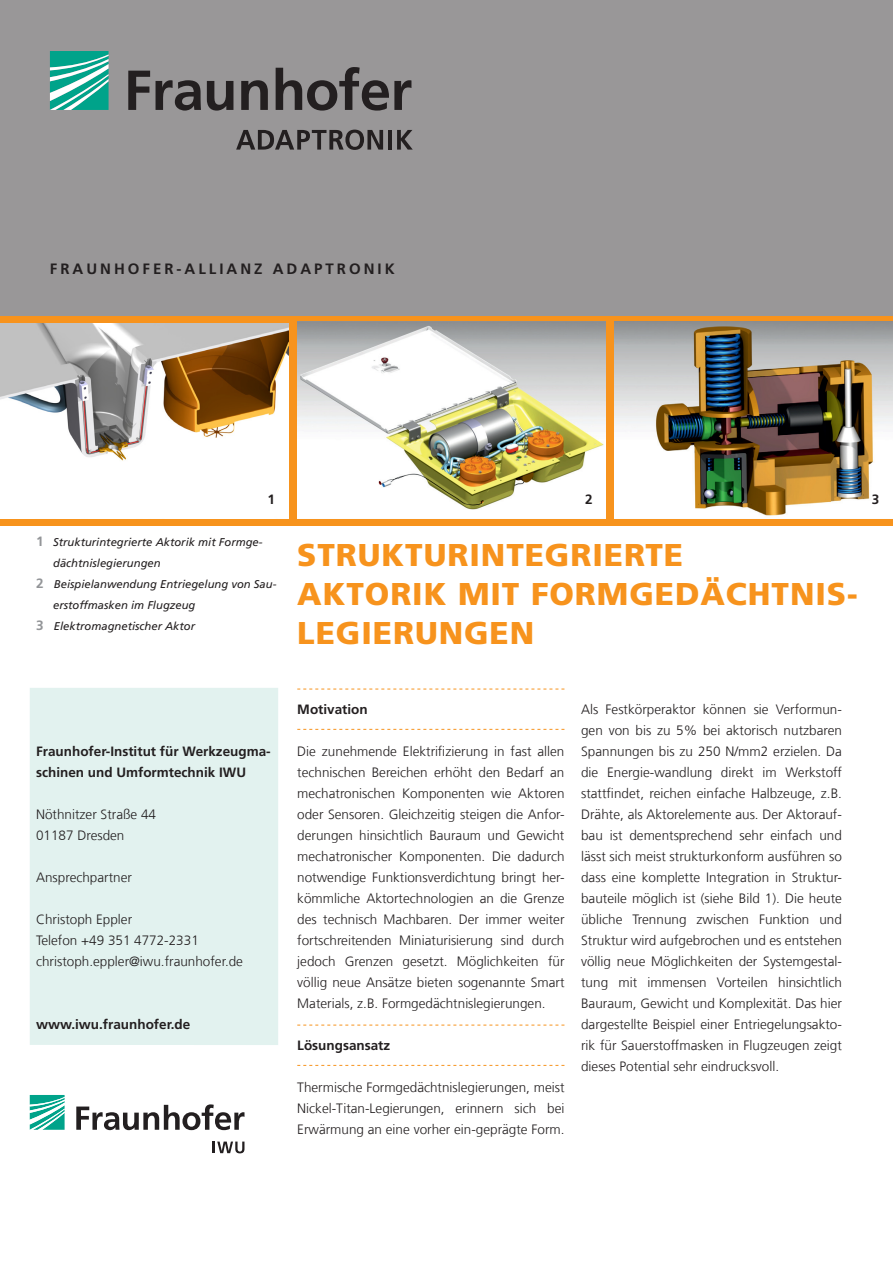
<style>
.page{position:relative;width:893px;height:1263px;background:#fff}
.page>*{position:absolute;margin:0;border:0;box-sizing:border-box;transform-origin:0 0}
._00_Titel{font:900 31.5px/39px "Frutiger LT Com";letter-spacing:.03em;color:#f7931d}
._10_Institutsname{font:700 15px "Frutiger LT Com";letter-spacing:.2em;color:#231f20}
._06_Fließtext{font:300 13.5px/21px "Frutiger LT Com";color:#231f20;text-align:justify}
._07_Zwischenüberschr{font:700 13.5px/21px "Frutiger LT Com";color:#231f20}
._11_Zwischenüberschr{font:700 13.5px "Frutiger LT Com";color:#231f20}
._06_Fließtext-2{font:700 13.5px "Frutiger LT Com";color:#231f20}
._05_Marginalie_Bildu{font:italic 11.25px/21px "Frutiger LT Com";color:#231f20}
.s1{font-weight:700;font-style:normal;font-size:13.5px;color:#939598}
</style>
<div class="page">
<div style="left:0;top:315px;width:893px;height:210px;background:#f7931d"></div>
<img style="left:615px;top:321px;width:278px;height:197px">
<div style="left:0;top:0;width:893px;height:315px;background:#999798"></div>
<svg style="left:297px;top:689px;width:267px;height:1px"></svg>
<svg style="left:297px;top:729px;width:267px;height:1px"></svg>
<svg style="left:297px;top:1025px;width:267px;height:1px"></svg>
<svg style="left:297px;top:1065px;width:267px;height:1px"></svg>
<div style="left:30px;top:688px;width:248px;height:357px;background:#e2f2ef"></div>
<svg style="left:50px;top:51px;width:59px;height:59px;background:#4abba9"></svg>
<svg style="left:128px;top:67px;width:283px;height:44px"></svg>
<svg style="left:236px;top:130px;width:147px;height:20px"></svg>
<hr style="left:388px;top:130px;width:4px;height:20px;background:#231f20">
<svg style="left:397px;top:130px;width:16px;height:20px"></svg>
<svg style="left:30px;top:1095px;width:35px;height:35px"></svg>
<svg style="left:76px;top:1104px;width:168px;height:26px"></svg>
<svg style="left:213px;top:1141px;width:31px;height:12px"></svg>
<img style="left:0;top:323px;width:289px;height:195px">
<img style="left:297px;top:322px;width:308px;height:196px">
<p class="_10_Institutsname" style="left:50px;top:260px;width:346px">FRAUNHOFER-ALLIANZ ADAPTRONIK</p>
<p class="_07_Zwischenüberschr" style="left:268px;top:489px;width:9px">1</p>
<p class="_07_Zwischenüberschr" style="left:585px;top:489px;width:9px">2</p>
<p class="_07_Zwischenüberschr" style="left:872px;top:489px;width:9px">3</p>
<p class="_05_Marginalie_Bildu" style="left:53px;top:532px;width:211px;text-indent:-17px"><span class="s1">1</span> Strukturintegrierte Aktorik mit Formge&shy;dächtnislegierungen</p>
<p class="_05_Marginalie_Bildu" style="left:53px;top:574px;width:225px;text-indent:-17px"><span class="s1">2</span> Beispielanwendung Entriegelung von Sau&shy;erstoffmasken im Flugzeug</p>
<p class="_05_Marginalie_Bildu" style="left:36px;top:616px;width:161px"><span class="s1">3</span> Elektromagnetischer Aktor</p>
<p class="_00_Titel" style="left:297px;top:535px;width:387px">STRUKTURINTEGRIERTE</p>
<p class="_00_Titel" style="left:297px;top:574px;width:562px">AKTORIK MIT FORMGEDÄCHTNIS-<br>LEGIERUNGEN</p>
<p class="_07_Zwischenüberschr" style="left:36px;top:741px;width:236px">Fraunhofer-Institut für Werkzeugma&shy;schinen und Umformtechnik IWU</p>
<p class="_06_Fließtext" style="left:36px;top:804px;width:122px">Nöthnitzer Straße 44</p>
<p class="_06_Fließtext" style="left:36px;top:825px;width:90px">01187 Dresden</p>
<p class="_06_Fließtext" style="left:36px;top:867px;width:97px">Ansprechpartner</p>
<p class="_06_Fließtext" style="left:36px;top:909px;width:98px">Christoph Eppler</p>
<p class="_06_Fließtext" style="left:36px;top:930px;width:164px">Telefon +49 351 4772-2331</p>
<p class="_06_Fließtext" style="left:36px;top:951px;width:208px">christoph.eppler@iwu.fraunhofer.de</p>
<p class="_06_Fließtext-2" style="left:36px;top:1016px;width:156px">www.iwu.fraunhofer.de</p>
<p class="_11_Zwischenüberschr" style="left:297px;top:701px;width:72px">Motivation</p>
<p class="_06_Fließtext" style="left:297px;top:741px;width:269px">Die zunehmende Elektrifizierung in fast allen technischen Bereichen erhöht den Bedarf an mechatronischen Komponenten wie Aktoren oder Sensoren. Gleichzeitig steigen die Anfor&shy;derungen hinsichtlich Bauraum und Gewicht mechatronischer Komponenten. Die dadurch notwendige Funktionsverdichtung bringt her&shy;kömmliche Aktortechnologien an die Grenze des technisch Machbaren. Der immer weiter fortschreitenden Miniaturisierung sind durch jedoch Grenzen gesetzt. Möglichkeiten für völlig neue Ansätze bieten sogenannte Smart Materials, z.B. Formgedächtnislegierungen.</p>
<p class="_11_Zwischenüberschr" style="left:297px;top:1037px;width:94px">Lösungsansatz</p>
<p class="_06_Fließtext" style="left:297px;top:1077px;width:269px">Thermische Formgedächtnislegierungen, meist Nickel-Titan-Legierungen, erinnern sich bei Erwärmung an eine vorher ein-geprägte Form.</p>
<p class="_06_Fließtext" style="left:581px;top:699px;width:262px">Als Festkörperaktor können sie Verformun&shy;gen von bis zu 5% bei aktorisch nutzbaren Spannungen bis zu 250 N/mm2 erzielen. Da die Energie-wandlung direkt im Werkstoff stattfindet, reichen einfache Halbzeuge, z.B.<br>Drähte, als Aktorelemente aus. Der Aktorauf&shy;bau ist dementsprechend sehr einfach und lässt sich meist strukturkonform ausführen so dass eine komplette Integration in Struktur&shy;bauteile möglich ist (siehe Bild 1). Die heute übliche Trennung zwischen Funktion und Struktur wird aufgebrochen und es entstehen völlig neue Möglichkeiten der Systemgestal&shy;tung mit immensen Vorteilen hinsichtlich Bauraum, Gewicht und Komplexität. Das hier dargestellte Beispiel einer Entriegelungsakto&shy;rik für Sauerstoffmasken in Flugzeugen zeigt dieses Potential sehr eindrucksvoll.</p>
</div>
